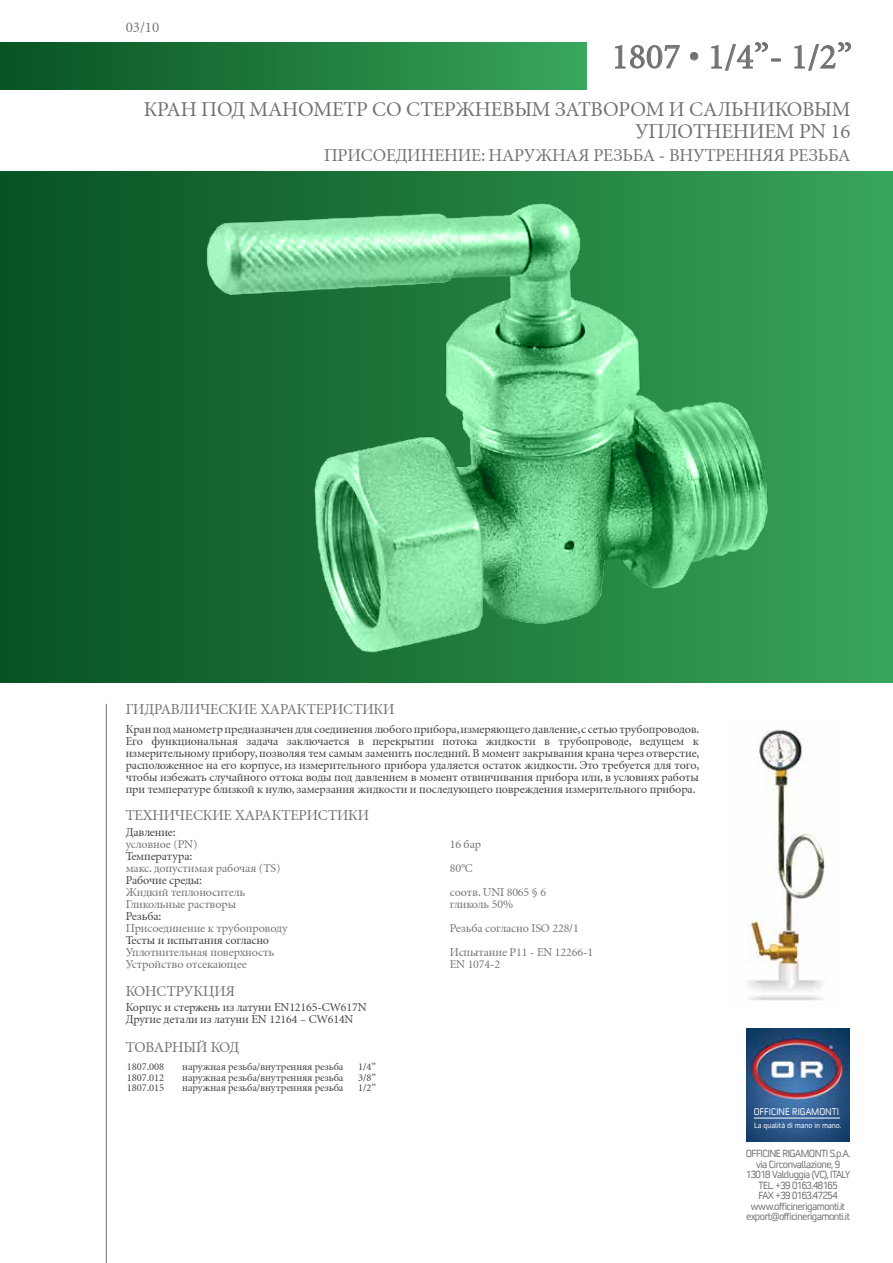
<style>
.page{position:relative;width:893px;height:1263px;background:#fff}
.page>*{position:absolute;margin:0;border:0;box-sizing:border-box;transform-origin:0 0}
.t1{font:36px "Minion Cyr";color:#707172}
.t2{font:21px/22.5px "Minion Cyr";letter-spacing:-.01em;color:#707172;text-align:right}
.t3{font:18px "Minion Cyr";letter-spacing:-.01em;color:#707172}
.t4{font:15px "Minion Cyr";letter-spacing:-.01em;color:#707172}
.t5{font:12px/12px "Minion Cyr";letter-spacing:-.01em;color:#3e3d40;text-align:justify}
.t6{font:12px "Minion Cyr";letter-spacing:-.01em;color:#707172}
.t7{font:10.5px/10.5px "Convection";letter-spacing:-.05em;color:#707172;text-align:center}
.t8{font:10.5px "Minion Cyr";letter-spacing:-.01em;color:#3e3d40}
.t9{font:9.75px "Convection";color:#fff}
.t10{font:7.8px "Convection";color:#fff}
</style>
<div class="page">
<hr style="left:106px;top:704px;width:1px;height:559px;background:#707172">
<svg style="left:0;top:172px;width:893px;height:510px;background:#217f41"></svg>
<img style="left:746px;top:1028px;width:104px;height:114px">
<hr style="left:754px;top:1118px;width:86px;height:1px;background:#fff">
<svg style="left:615px;top:45px;width:65px;height:24px"></svg>
<svg style="left:690px;top:52px;width:9px;height:9px"></svg>
<svg style="left:711px;top:42px;width:70px;height:29px"></svg>
<svg style="left:794px;top:42px;width:57px;height:29px"></svg>
<div style="left:0;top:43px;width:587px;height:46px;background:linear-gradient(to right,#085121,#38a65b)"></div>
<img style="left:86px;top:172px;width:700px;height:510px">
<img style="left:747px;top:729px;width:79px;height:272px">
<p class="t4" style="left:126px;top:18px;width:35px">03/10</p>
<h1 class="t1" style="left:611px;top:35px;width:243px">1807 • 1/4”- 1/2”</h1>
<h2 class="t2" style="left:144px;top:97px;width:708px">КРАН ПОД МАНОМЕТР СО СТЕРЖНЕВЫМ ЗАТВОРОМ И САЛЬНИКОВЫМ<br>УПЛОТНЕНИЕМ PN 16</h2>
<h3 class="t3" style="left:324px;top:144px;width:528px">ПРИСОЕДИНЕНИЕ: НАРУЖНАЯ РЕЗЬБА - ВНУТРЕННЯЯ РЕЗЬБА</h3>
<p class="t4" style="left:126px;top:701px;width:270px">ГИДРАВЛИЧЕСКИЕ ХАРАКТЕРИСТИКИ</p>
<p class="t5" style="left:126px;top:722px;width:575px">Кран под манометр предназначен для соединения любого прибора, измеряющего давление, с сетью трубопроводов.<br>Его функциональная задача заключается в перекрытии потока жидкости в трубопроводе, ведущем к измерительному прибору, позволяя тем самым заменить последний. В момент закрывания крана через отверстие, расположенное на его корпусе, из измерительного прибора удаляется остаток жидкости. Это требуется для того, чтобы избежать случайного оттока воды под давлением в момент отвинчивания прибора или, в условиях работы при температуре близкой к нулю, замерзания жидкости и последующего повреждения измерительного прибора.</p>
<p class="t4" style="left:126px;top:806px;width:245px">ТЕХНИЧЕСКИЕ ХАРАКТЕРИСТИКИ</p>
<p class="t5" style="left:126px;top:826px;width:52px">Давление:</p>
<p class="t6" style="left:126px;top:837px;width:73px">условное (PN)</p>
<p class="t6" style="left:450px;top:837px;width:33px">16 бар</p>
<p class="t5" style="left:126px;top:850px;width:68px">Температура:</p>
<p class="t6" style="left:126px;top:861px;width:156px">макс. допустимая рабочая (TS)</p>
<p class="t6" style="left:450px;top:861px;width:25px">80°C</p>
<p class="t5" style="left:126px;top:874px;width:78px">Рабочие среды:</p>
<p class="t6" style="left:126px;top:885px;width:121px">Жидкий теплоноситель</p>
<p class="t6" style="left:450px;top:885px;width:98px">соотв. UNI 8065 § 6</p>
<p class="t6" style="left:126px;top:897px;width:112px">Гликольные растворы</p>
<p class="t6" style="left:450px;top:897px;width:65px">гликоль 50%</p>
<p class="t5" style="left:126px;top:910px;width:37px">Резьба:</p>
<p class="t6" style="left:126px;top:921px;width:164px">Присоединение к трубопроводу</p>
<p class="t6" style="left:450px;top:921px;width:131px">Резьба согласно ISO 228/1</p>
<p class="t5" style="left:126px;top:934px;width:145px">Тесты и испытания согласно</p>
<p class="t6" style="left:126px;top:945px;width:150px">Уплотнительная поверхность</p>
<p class="t6" style="left:450px;top:945px;width:145px">Испытание P11 - EN 12266-1</p>
<p class="t6" style="left:126px;top:957px;width:123px">Устройство отсекающее</p>
<p class="t6" style="left:450px;top:957px;width:52px">EN 1074-2</p>
<p class="t4" style="left:126px;top:982px;width:111px">КОНСТРУКЦИЯ</p>
<p class="t5" style="left:126px;top:1001px;width:242px">Корпус и стержень из латуни EN12165-CW617N<br>Другие детали из латуни EN 12164 – CW614N</p>
<p class="t4" style="left:126px;top:1038px;width:115px">ТОВАРНЫЙ КОД</p>
<p class="t8" style="left:127px;top:1060px;width:39px">1807.008</p>
<p class="t8" style="left:182px;top:1060px;width:163px">наружная резьба/внутренняя резьба</p>
<p class="t8" style="left:358px;top:1060px;width:19px">1/4”</p>
<p class="t8" style="left:127px;top:1071px;width:39px">1807.012</p>
<p class="t8" style="left:182px;top:1071px;width:163px">наружная резьба/внутренняя резьба</p>
<p class="t8" style="left:358px;top:1071px;width:19px">3/8”</p>
<p class="t8" style="left:127px;top:1082px;width:39px">1807.015</p>
<p class="t8" style="left:182px;top:1082px;width:163px">наружная резьба/внутренняя резьба</p>
<p class="t8" style="left:358px;top:1082px;width:19px">1/2”</p>
<p class="t9" style="left:754px;top:1105px;width:87px">OFFICINE RIGAMONTI</p>
<p class="t10" style="left:754px;top:1121px;width:89px">La qualità di mano in mano.</p>
<p class="t7" style="left:746px;top:1148px;width:106px">OFFICINE RIGAMONTI S.p.A. via Circonvallazione, 9<br>13018 Valduggia (VC), ITALY<br>TEL. +39 0163.48165<br>FAX +39 0163.47254 www.officinerigamonti.it export@officinerigamonti.it</p>
</div>
